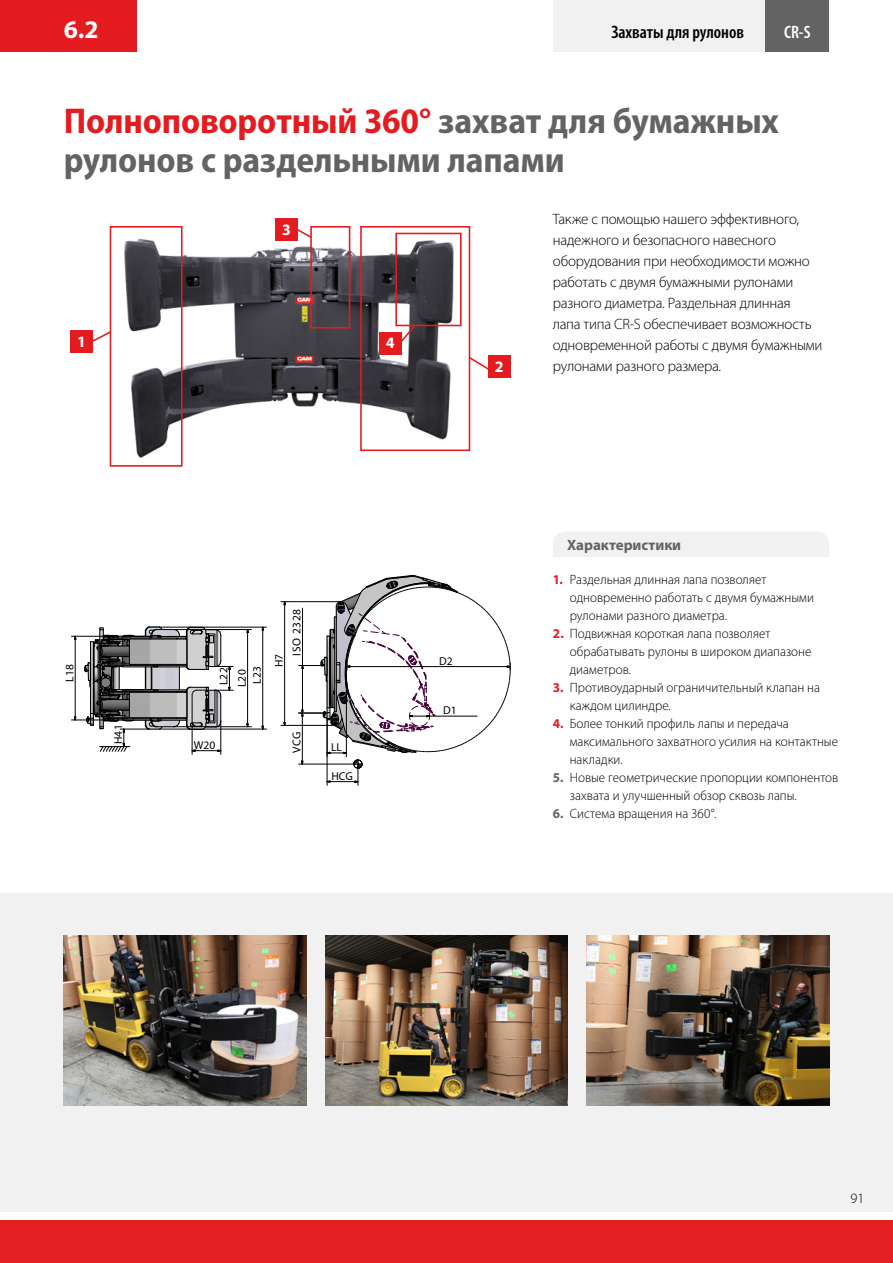
<style>
.page{position:relative;width:893px;height:1263px;background:#fff}
.page>*{position:absolute;margin:0;border:0;box-sizing:border-box;transform-origin:0 0}
.t1{font:700 semi-condensed 36px/39px "Myriad Pro";letter-spacing:-.005em;color:#646363}
.t2{font:700 25.5px "Myriad Pro";color:#fff}
.t3{font:600 condensed 18px "Myriad Pro";color:#000}
.t4{font:600 condensed 18px "Myriad Pro";color:#fff}
.t5{font:700 15.9px "Myriad Pro";color:#fff}
.t6{font:300 15px/21px "Myriad Pro";letter-spacing:-.015em;color:#000}
.t7{font:700 15px "Myriad Pro";color:#646363}
.t8{font:300 14.25px "Myriad Pro";color:#000}
.t9{font:300 13.5px/18px "Myriad Pro";color:#000}
.t10{font:11.4px/15.1px "Myriad Pro";letter-spacing:.015em;color:#000}
.s1{color:#e41b1f}
.s2{font-weight:700;color:#e41b1f}
.s3{font-weight:700;color:#646363}
</style>
<div class="page">
<div style="left:0;top:1220px;width:893px;height:43px;background:#e21f21"></div>
<div style="left:0;top:893px;width:893px;height:319px;background:#f1f1f1"></div>
<div style="left:0;top:0;width:136px;height:51px;background:#e41b1f"></div>
<img style="left:64px;top:935px;width:242px;height:171px">
<img style="left:325px;top:935px;width:243px;height:171px">
<img style="left:587px;top:935px;width:242px;height:171px">
<hr style="left:284px;top:605px;width:1px;height:117px;background:#000">
<hr style="left:281px;top:725px;width:54px;height:1px;background:#000">
<hr style="left:281px;top:601px;width:60px;height:1px;background:#000">
<hr style="left:247px;top:632px;width:1px;height:92px;background:#000">
<hr style="left:174px;top:726px;width:77px;height:1px;background:#000">
<hr style="left:174px;top:629px;width:77px;height:1px;background:#000">
<hr style="left:262px;top:630px;width:1px;height:96px;background:#000">
<hr style="left:159px;top:729px;width:107px;height:1px;background:#000">
<hr style="left:159px;top:627px;width:107px;height:1px;background:#000">
<hr style="left:192px;top:723px;width:1px;height:31px;background:#000">
<hr style="left:221px;top:721px;width:1px;height:33px;background:#000">
<svg style="left:84px;top:627px;width:149px;height:125px"></svg>
<svg style="left:299px;top:575px;width:212px;height:210px"></svg>
<hr style="left:299px;top:764px;width:55px;height:1px;background:#000">
<hr style="left:75px;top:639px;width:1px;height:78px;background:#000">
<hr style="left:71px;top:636px;width:43px;height:1px;background:#000">
<hr style="left:71px;top:720px;width:43px;height:1px;background:#000">
<div style="left:553px;top:0;width:276px;height:51px;background:#f1f1f1"></div>
<div style="left:765px;top:0;width:64px;height:51px;background:#646363"></div>
<div style="left:553px;top:532px;width:276px;height:25px;background:#f1f1f1"></div>
<img style="left:124px;top:235px;width:332px;height:223px">
<div style="left:110px;top:226px;width:73px;height:241px;border:2px solid #e41b1f"></div>
<div style="left:360px;top:226px;width:110px;height:225px;border:2px solid #e41b1f"></div>
<div style="left:310px;top:226px;width:40px;height:102px;border:2px solid #e41b1f"></div>
<div style="left:395px;top:233px;width:67px;height:93px;border:2px solid #e41b1f"></div>
<svg style="left:467px;top:355px;width:21px;height:17px"></svg>
<div style="left:488px;top:355px;width:22px;height:23px;background:#e41b1f"></div>
<svg style="left:90px;top:330px;width:23px;height:14px"></svg>
<div style="left:71px;top:331px;width:22px;height:22px;background:#e41b1f"></div>
<svg style="left:298px;top:227px;width:15px;height:12px"></svg>
<div style="left:275px;top:218px;width:23px;height:22px;background:#e41b1f"></div>
<svg style="left:398px;top:323px;width:19px;height:22px"></svg>
<div style="left:379px;top:332px;width:22px;height:22px;background:#e41b1f"></div>
<h2 class="t2" style="left:64px;top:15px;width:36px">6.2</h2>
<h3 class="t3" style="left:611px;top:22px;width:134px">Захваты для рулонов</h3>
<h3 class="t4" style="left:784px;top:22px;width:28px">CR-S</h3>
<h1 class="t1" style="left:64px;top:102px;width:717px"><span class="s1">Полноповоротный 360°</span> захват для бумажных рулонов с раздельными лапами</h1>
<p class="t5" style="left:77px;top:333px;width:10px">1</p>
<p class="t10" style="left:62px;top:681px;width:19px;rotate:-90deg">81L</p>
<p class="t10" style="left:111px;top:744px;width:21px;rotate:-90deg">H 14</p>
<p class="t5" style="left:282px;top:220px;width:10px">3</p>
<p class="t5" style="left:386px;top:334px;width:10px">4</p>
<p class="t5" style="left:495px;top:357px;width:10px">2</p>
<p class="t6" style="left:553px;top:209px;width:271px">Также с помощью нашего эффективного, надежного и безопасного навесного оборудования при необходимости можно работать с двумя бумажными рулонами разного диаметра. Раздельная длинная<br>лапа типа CR-S обеспечивает возможность одновременной работы с двумя бумажными рулонами разного размера.</p>
<p class="t10" style="left:216px;top:685px;width:19px;rotate:-90deg">22L</p>
<p class="t10" style="left:235px;top:687px;width:22px;rotate:-90deg">02L<br>32L</p>
<p class="t10" style="left:272px;top:667px;width:15px;rotate:-90deg">H7</p>
<p class="t10" style="left:289px;top:656px;width:48px;rotate:-90deg">ISO 2328</p>
<p class="t10" style="left:194px;top:738px;width:23px">W20</p>
<p class="t10" style="left:289px;top:753px;width:23px;rotate:-90deg">VCG</p>
<p class="t10" style="left:331px;top:740px;width:12px">LL</p>
<p class="t10" style="left:331px;top:768px;width:23px">HCG</p>
<p class="t10" style="left:439px;top:653px;width:15px">D2</p>
<p class="t10" style="left:443px;top:703px;width:15px">D1</p>
<p class="t7" style="left:567px;top:537px;width:116px">Характеристики</p>
<p class="t9" style="left:570px;top:571px;width:246px;text-indent:-17px"><span class="s2">1.</span> Раздельная длинная лапа позволяет одновременно работать с двумя бумажными рулонами разного диаметра.</p>
<p class="t9" style="left:570px;top:625px;width:243px;text-indent:-17px"><span class="s2">2.</span> Подвижная короткая лапа позволяет обрабатывать рулоны в широком диапазоне диаметров.</p>
<p class="t9" style="left:570px;top:679px;width:252px;text-indent:-17px"><span class="s2">3.</span> Противоударный ограничительный клапан на каждом цилиндре.</p>
<p class="t9" style="left:570px;top:715px;width:270px;text-indent:-17px"><span class="s2">4.</span> Более тонкий профиль лапы и передача максимального захватного усилия на контактные накладки.</p>
<p class="t9" style="left:570px;top:769px;width:270px;text-indent:-17px"><span class="s3">5.</span> Новые геометрические пропорции компонентов захвата и улучшенный обзор сквозь лапы.</p>
<p class="t9" style="left:553px;top:805px;width:165px"><span class="s3">6.</span> Система вращения на 360°.</p>
<p class="t8" style="left:850px;top:1191px;width:15px">91</p>
</div>
